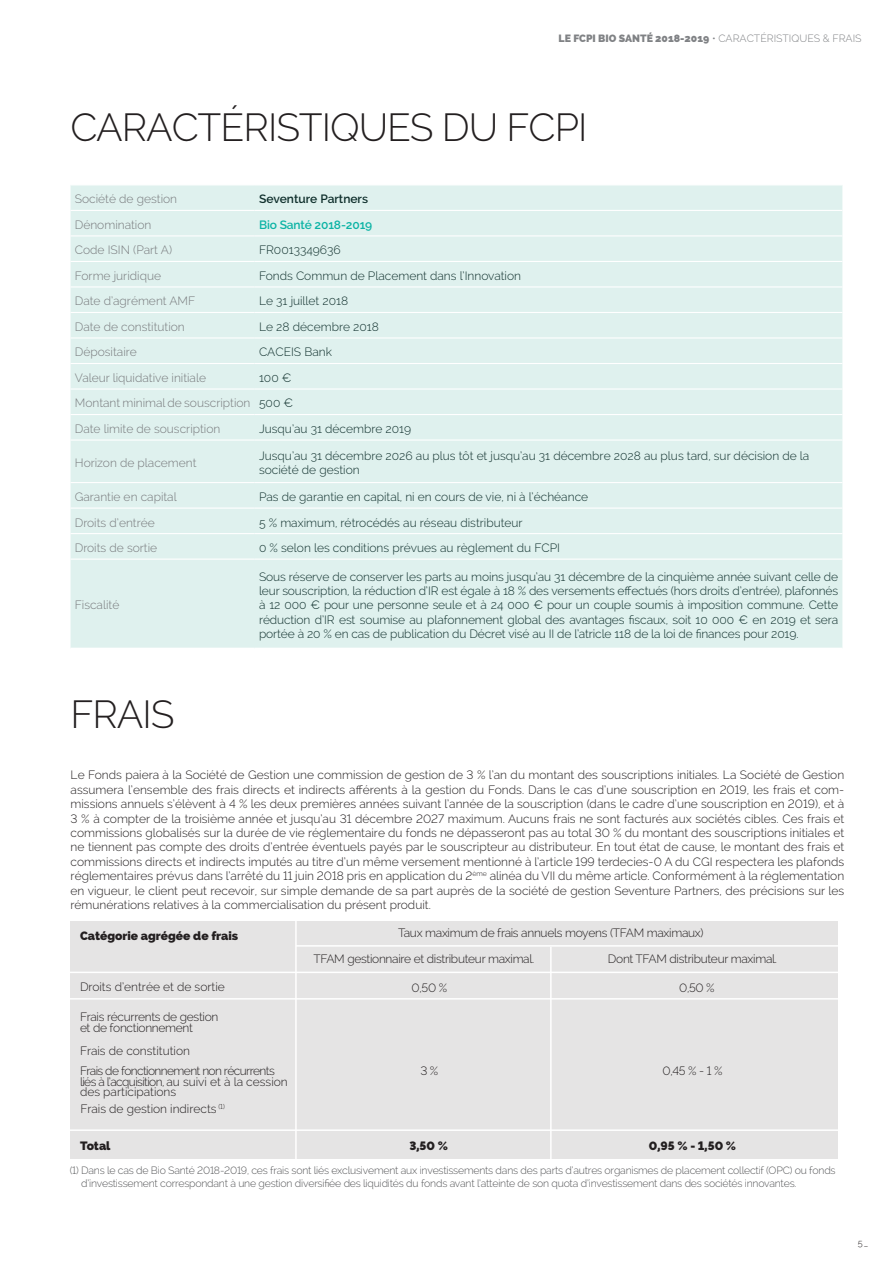
<style>
.page{position:relative;width:893px;height:1263px;background:#fff}
.page>*{position:absolute;margin:0;border:0;box-sizing:border-box;transform-origin:0 0}
.t1{font:300 39px "Raleway";letter-spacing:-.025em;color:#231f20}
.t2{font:300 12px/14.4px "Raleway";letter-spacing:-.025em;color:#231f20}
.t3{font:300 12px/14.4px "Raleway";color:#0e2e2b}
.t4{font:300 12px/25.5px "Raleway";color:#76787b}
.t5{font:300 12px/10.5px "Raleway";letter-spacing:-.05em;color:#231f20}
.t6{font:300 12px "Raleway";color:#231f20}
.t7{font:800 12px "Raleway";color:#231f20}
.t8{font:600 12px "Raleway";color:#0e2e2b}
.t9{font:600 12px "Raleway";letter-spacing:-.01em;color:#0cb3a5}
.t10{font:300 10.5px/12.6px "Raleway";letter-spacing:-.02em;color:#57585a}
.t11{font:800 10.5px "Raleway";color:#808285}
.t12{font:300 9px "Raleway";color:#231f20}
.s1{font-weight:300}
.s2{color:#0e2e2b}
</style>
<div class="page">
<div style="left:71px;top:185px;width:771px;height:463px;background:#dff1ee"></div>
<hr style="left:71px;top:210px;width:184px;height:1px;background:#fff">
<hr style="left:255px;top:210px;width:587px;height:1px;background:#fff">
<hr style="left:71px;top:235px;width:184px;height:1px;background:#fff">
<hr style="left:255px;top:235px;width:587px;height:1px;background:#fff">
<hr style="left:71px;top:261px;width:184px;height:1px;background:#fff">
<hr style="left:255px;top:261px;width:587px;height:1px;background:#fff">
<hr style="left:71px;top:286px;width:184px;height:1px;background:#fff">
<hr style="left:255px;top:286px;width:587px;height:1px;background:#fff">
<hr style="left:71px;top:312px;width:184px;height:1px;background:#fff">
<hr style="left:255px;top:312px;width:587px;height:1px;background:#fff">
<hr style="left:71px;top:337px;width:184px;height:2px;background:#fff">
<hr style="left:255px;top:337px;width:587px;height:2px;background:#fff">
<hr style="left:71px;top:363px;width:184px;height:1px;background:#fff">
<hr style="left:255px;top:363px;width:587px;height:1px;background:#fff">
<hr style="left:71px;top:388px;width:184px;height:2px;background:#fff">
<hr style="left:255px;top:388px;width:587px;height:2px;background:#fff">
<hr style="left:71px;top:414px;width:184px;height:1px;background:#fff">
<hr style="left:255px;top:414px;width:587px;height:1px;background:#fff">
<hr style="left:71px;top:439px;width:184px;height:2px;background:#fff">
<hr style="left:255px;top:439px;width:587px;height:2px;background:#fff">
<hr style="left:71px;top:482px;width:184px;height:1px;background:#fff">
<hr style="left:255px;top:482px;width:587px;height:1px;background:#fff">
<hr style="left:71px;top:507px;width:184px;height:2px;background:#fff">
<hr style="left:255px;top:507px;width:587px;height:2px;background:#fff">
<hr style="left:71px;top:533px;width:184px;height:1px;background:#fff">
<hr style="left:255px;top:533px;width:587px;height:1px;background:#fff">
<hr style="left:71px;top:558px;width:184px;height:2px;background:#fff">
<hr style="left:255px;top:558px;width:587px;height:2px;background:#fff">
<div style="left:71px;top:921px;width:767px;height:237px;background:#e5e4e4"></div>
<hr style="left:66px;top:971px;width:827px;height:2px;background:#fff">
<hr style="left:66px;top:998px;width:808px;height:1px;background:#fff">
<hr style="left:66px;top:1129px;width:802px;height:2px;background:#fff">
<hr style="left:295px;top:898px;width:2px;height:291px;background:#fff">
<hr style="left:550px;top:947px;width:2px;height:242px;background:#fff">
<hr style="left:296px;top:945px;width:578px;height:2px;background:#fff">
<p class="t11" style="left:559px;top:32px;width:304px">LE FCPI BIO SANTÉ 2018-2019 <span class="s1">• CARACTÉRISTIQUES &amp; FRAIS</span></p>
<h1 class="t1" style="left:71px;top:105px;width:518px">CARACTÉRISTIQUES DU FCPI</h1>
<p class="t4" style="left:75px;top:186px;width:104px">Société de gestion</p>
<p class="t8" style="left:259px;top:192px;width:111px">Seventure Partners</p>
<p class="t4" style="left:75px;top:212px;width:78px">Dénomination</p>
<p class="t9" style="left:259px;top:218px;width:115px">Bio Santé 2018-2019</p>
<p class="t4" style="left:75px;top:237px;width:99px">Code ISIN (Part A)</p>
<p class="t3" style="left:259px;top:243px;width:83px">FR0013349636</p>
<p class="t4" style="left:75px;top:263px;width:88px">Forme juridique</p>
<p class="t3" style="left:259px;top:268px;width:263px">Fonds Commun de Placement dans l’Innovation</p>
<p class="t4" style="left:75px;top:288px;width:122px">Date d’agrément AMF</p>
<p class="t3" style="left:259px;top:294px;width:91px">Le 31 juillet 2018</p>
<p class="t4" style="left:75px;top:314px;width:111px">Date de constitution</p>
<p class="t3" style="left:259px;top:319px;width:121px">Le 28 décembre 2018</p>
<p class="t4" style="left:75px;top:339px;width:64px">Dépositaire</p>
<p class="t3" style="left:259px;top:345px;width:74px">CACEIS Bank</p>
<p class="t4" style="left:75px;top:365px;width:133px">Valeur liquidative initiale</p>
<p class="t4" style="left:75px;top:365px;width:220px;text-indent:184px"><span class="s2">100 €<br></span>Montant minimal de souscription <span class="s2">500 €<br></span>Date limite de souscription</p>
<p class="t3" style="left:259px;top:421px;width:154px">Jusqu’au 31 décembre 2019</p>
<p class="t4" style="left:75px;top:450px;width:123px">Horizon de placement</p>
<p class="t3" style="left:259px;top:448px;width:552px">Jusqu’au 31 décembre 2026 au plus tôt et jusqu’au 31 décembre 2028 au plus tard, sur décision de la société de gestion</p>
<p class="t4" style="left:75px;top:484px;width:103px">Garantie en capital</p>
<p class="t3" style="left:259px;top:489px;width:331px">Pas de garantie en capital, ni en cours de vie, ni à l’échéance</p>
<p class="t4" style="left:75px;top:509px;width:82px">Droits d’entrée</p>
<p class="t3" style="left:259px;top:515px;width:265px">5 % maximum, rétrocédés au réseau distributeur</p>
<p class="t4" style="left:75px;top:535px;width:84px">Droits de sortie</p>
<p class="t3" style="left:259px;top:540px;width:303px">0 % selon les conditions prévues au règlement du FCPI</p>
<p class="t4" style="left:75px;top:592px;width:46px">Fiscalité</p>
<h1 class="t1" style="left:71px;top:691px;width:106px">FRAIS</h1>
<p class="t3" style="left:259px;top:569px;width:581px;text-align:justify">Sous réserve de conserver les parts au moins jusqu’au 31 décembre de la cinquième année suivant celle de leur souscription, la réduction d’IR est égale à 18 % des versements effectués (hors droits d’entrée), plafonnés à 12 000 € pour une personne seule et à 24 000 € pour un couple soumis à imposition commune. Cette réduction d’IR est soumise au plafonnement global des avantages fiscaux, soit 10 000 € en 2019 et sera portée à 20 % en cas de publication du Décret visé au II de l’atricle 118 de la loi de finances pour 2019.</p>
<p class="t2" style="left:71px;top:768px;width:775px;text-align:justify">Le Fonds paiera à la Société de Gestion une commission de gestion de 3 % l’an du montant des souscriptions initiales. La Société de Gestion assumera l’ensemble des frais directs et indirects afférents à la gestion du Fonds. Dans le cas d’une souscription en 2019, les frais et com&shy;missions annuels s’élèvent à 4 % les deux premières années suivant l’année de la souscription (dans le cadre d’une souscription en 2019), et à 3 % à compter de la troisième année et jusqu’au 31 décembre 2027 maximum. Aucuns frais ne sont facturés aux sociétés cibles. Ces frais et commissions globalisés sur la durée de vie réglementaire du fonds ne dépasseront pas au total 30 % du montant des souscriptions initiales et ne tiennent pas compte des droits d’entrée éventuels payés par le souscripteur au distributeur. En tout état de cause, le montant des frais et commissions directs et indirects imputés au titre d’un même versement mentionné à l’article 199 terdecies-0 A du CGI respectera les plafonds réglementaires prévus dans l’arrêté du 11 juin 2018 pris en application du 2<sup>ème</sup> alinéa du VII du même article. Conformément à la réglementation en vigueur, le client peut recevoir, sur simple demande de sa part auprès de la société de gestion Seventure Partners, des précisions sur les rémunérations relatives à la commercialisation du présent produit.</p>
<p class="t7" style="left:80px;top:929px;width:160px">Catégorie agrégée de frais</p>
<p class="t6" style="left:80px;top:980px;width:146px">Droits d’entrée et de sortie</p>
<p class="t2" style="left:80px;top:1011px;width:140px;line-height:10.8px">Frais récurrents de gestion et de fonctionnement</p>
<p class="t6" style="left:80px;top:1043px;width:111px">Frais de constitution</p>
<p class="t5" style="left:80px;top:1065px;width:209px">Frais de fonctionnement non récurrents liés à l’acquisition, au suivi et à la cession des participations</p>
<p class="t2" style="left:313px;top:920px;width:392px;line-height:26px;text-indent:85px">Taux maximum de frais annuels moyens (TFAM maximaux)<br>TFAM gestionnaire et distributeur maximal.</p>
<p class="t2" style="left:412px;top:981px;width:37px">0,50 %</p>
<p class="t2" style="left:608px;top:952px;width:171px">Dont TFAM distributeur maximal.</p>
<p class="t2" style="left:679px;top:981px;width:37px">0,50 %</p>
<p class="t2" style="left:420px;top:1064px;width:20px">3 %</p>
<p class="t2" style="left:662px;top:1064px;width:62px">0,45 % - 1 %</p>
<p class="t6" style="left:80px;top:1101px;width:146px">Frais de gestion indirects <sup>(1)</sup></p>
<p class="t7" style="left:80px;top:1139px;width:32px">Total</p>
<p class="t7" style="left:409px;top:1139px;width:40px">3,50 %</p>
<p class="t7" style="left:649px;top:1139px;width:89px">0,95 % - 1,50 %</p>
<p class="t10" style="left:81px;top:1164px;width:756px;text-indent:-11px">(1) Dans le cas de Bio Santé 2018-2019, ces frais sont liés exclusivement aux investissements dans des parts d’autres organismes de placement collectif (OPC) ou fonds d’investissement correspondant à une gestion diversifiée des liquidités du fonds avant l’atteinte de son quota d’investissement dans des sociétés innovantes.</p>
<p class="t12" style="left:858px;top:1237px;width:12px">5 _</p>
</div>
